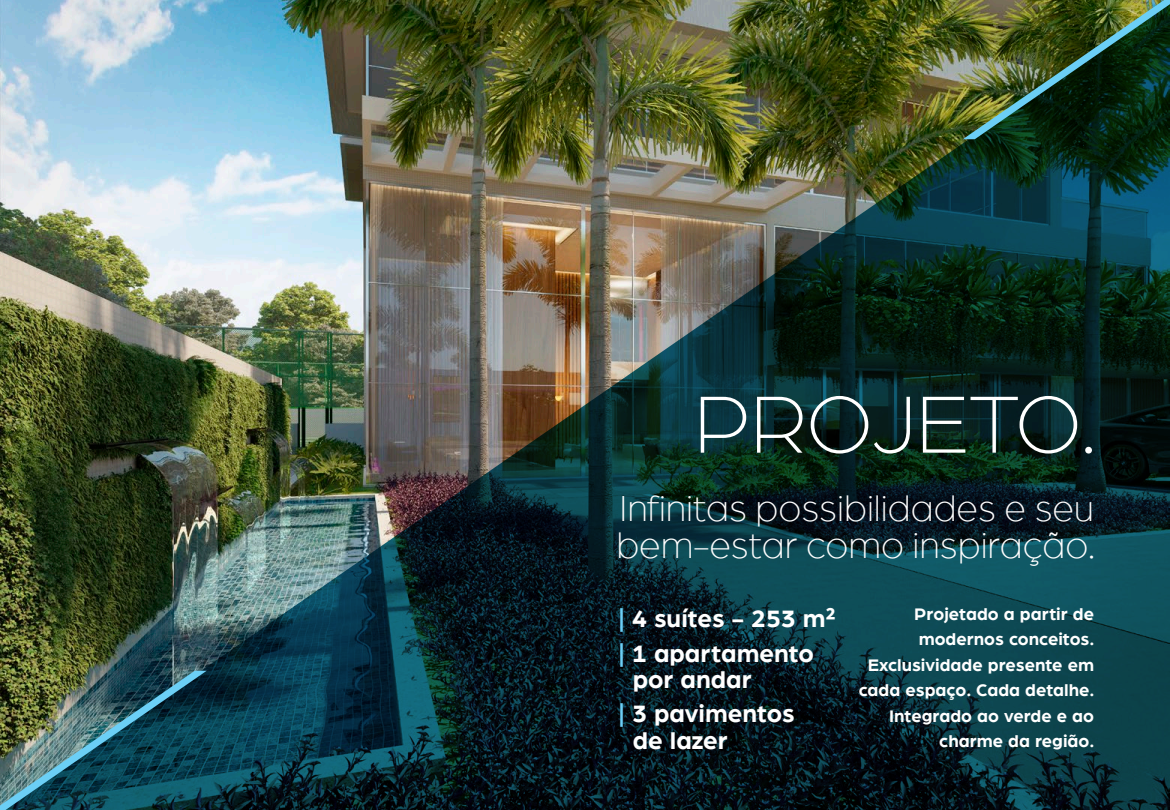
<style>
.page{position:relative;width:1170px;height:810px;background:#fff}
.page>*{position:absolute;margin:0;border:0;box-sizing:border-box;transform-origin:0 0}
.t1{font:300 86.25px "Arboria";color:#fff}
.t2{font:300 39px/37.5px "Arboria";color:#fff}
.t3{font:700 25.5px "Arboria";color:#fff}
.t4{font:700 18px/25.5px "Arboria";color:#fff}
.s1{color:#6bcff6}
</style>
<div class="page">
<img style="left:0;top:0;width:1169px;height:810px">
<p class="t1" style="left:693px;top:370px;width:403px">PROJETO.</p>
<p class="t2" style="left:616px;top:488px;width:480px">Infinitas possibilidades e seu bem-estar como inspiração.</p>
<p class="t3" style="left:618px;top:601px;width:219px"><span class="s1">|</span> 4 suítes - 253 m²</p>
<p class="t3" style="left:618px;top:636px;width:197px"><span class="s1">|</span> 1 apartamento</p>
<p class="t3" style="left:632px;top:662px;width:120px">por andar</p>
<p class="t3" style="left:618px;top:696px;width:178px"><span class="s1">|</span> 3 pavimentos</p>
<p class="t3" style="left:632px;top:723px;width:96px">de lazer</p>
<p class="t4" style="left:914px;top:600px;width:182px">Projetado a partir de modernos conceitos.</p>
<p class="t4" style="left:858px;top:651px;width:237px;text-align:center">Exclusividade presente em cada espaço. Cada detalhe.</p>
<p class="t4" style="left:889px;top:702px;width:207px;text-align:right">Integrado ao verde e ao charme da região.</p>
</div>
